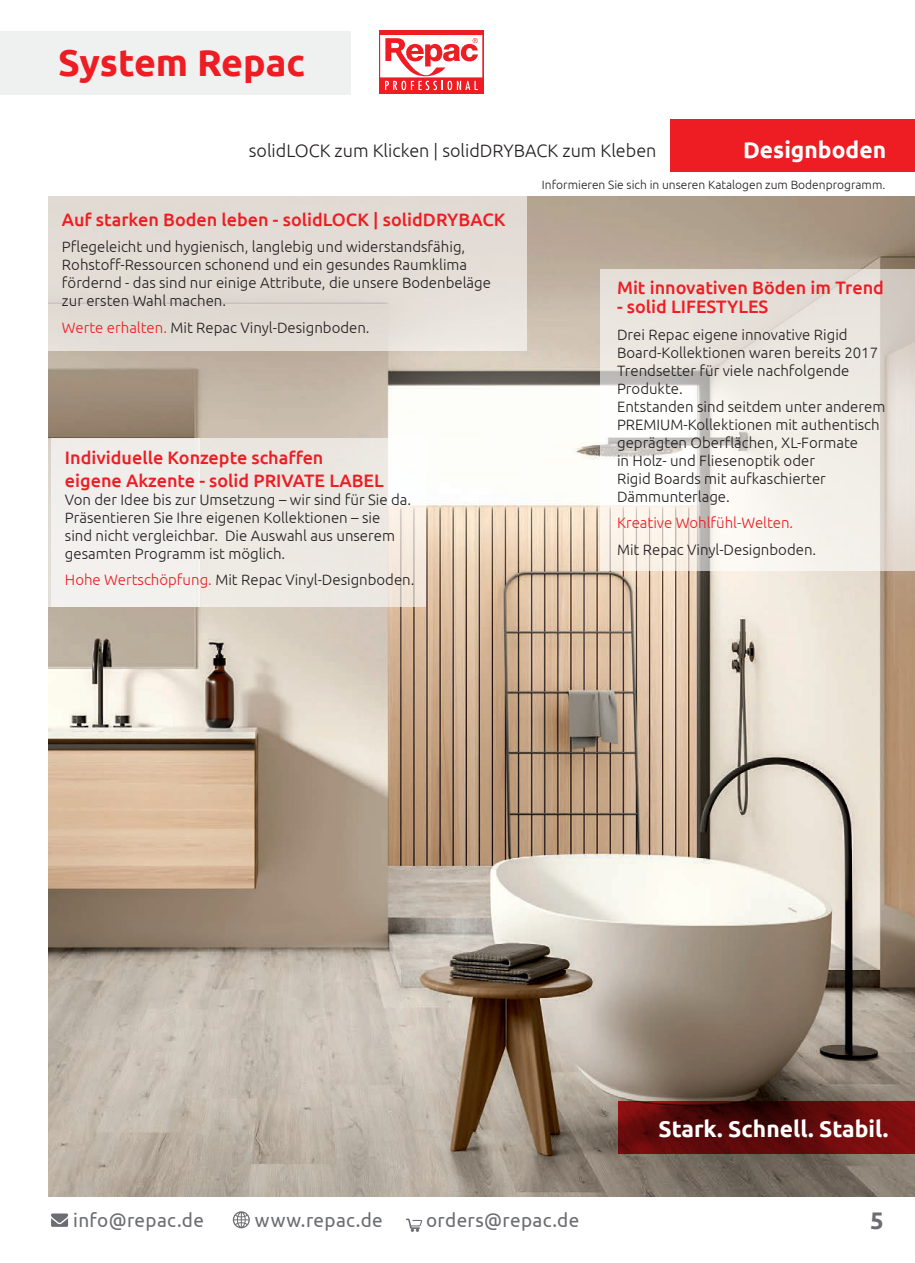
<style>
.page{position:relative;width:915px;height:1263px;background:#fff}
.page>*{position:absolute;margin:0;border:0;box-sizing:border-box;transform-origin:0 0}
.t1{font:700 37.5px "Ubuntu";color:#ee1d23}
.t2{font:700 24px "Ubuntu";color:#6c6d70}
.t3{font:700 22.8px "Ubuntu";color:#fff}
.t4{font:19.5px "Ubuntu";letter-spacing:.02em;color:#6c6d70}
.t5{font:500 18px "Ubuntu";color:#ee1d23}
.t6{font:300 18px "Ubuntu";color:#231f20}
.t7{font:300 15px/18px "Ubuntu";color:#231f20}
.t8{font:300 15px "Ubuntu";color:#ee1d23}
.t9{font:300 12px "Ubuntu";color:#231f20}
.s1{color:#ee1d23}
</style>
<div class="page">
<svg style="left:51px;top:1213px;width:17px;height:14px"></svg>
<svg style="left:233px;top:1211px;width:17px;height:17px"></svg>
<svg style="left:406px;top:1218px;width:16px;height:14px"></svg>
<img style="left:48px;top:196px;width:866px;height:1000px">
<div style="left:48px;top:196px;width:479px;height:155px;background:#e2dbd5"></div>
<div style="left:48px;top:439px;width:152px;height:168px;background:#e0dad4"></div>
<div style="left:51px;top:438px;width:374px;height:168px;background:#efeae4"></div>
<svg style="left:600px;top:269px;width:314px;height:302px;fill:#eee9e3"></svg>
<div style="left:0;top:31px;width:350px;height:64px;background:#eff0f0"></div>
<div style="left:670px;top:119px;width:244px;height:53px;background:#ee1d23"></div>
<svg style="left:617px;top:1101px;width:297px;height:53px;background:#5f0b0b"></svg>
<div style="left:379px;top:30px;width:104px;height:64px;background:#ee1d23"></div>
<div style="left:380px;top:35px;width:102px;height:42px;background:#fff"></div>
<svg style="left:385px;top:38px;width:92px;height:52px"></svg>
<p class="t1" style="left:58px;top:40px;width:248px">System Repac</p>
<p class="t3" style="left:742px;top:136px;width:144px">Designboden</p>
<p class="t6" style="left:249px;top:140px;width:409px">solidLOCK zum Klicken | solidDRYBACK zum Kleben</p>
<p class="t9" style="left:541px;top:177px;width:345px">Informieren Sie sich in unseren Katalogen zum Bodenprogramm.</p>
<p class="t5" style="left:62px;top:208px;width:445px">Auf starken Boden leben - solidLOCK | solidDRYBACK</p>
<p class="t7" style="left:62px;top:238px;width:404px">Pflegeleicht und hygienisch, langlebig und widerstandsfähig,</p>
<p class="t7" style="left:62px;top:256px;width:406px">Rohstoff-Ressourcen schonend und ein gesundes Raumklima</p>
<p class="t7" style="left:62px;top:274px;width:430px">fördernd - das sind nur einige Attribute, die unsere Bodenbeläge</p>
<p class="t7" style="left:62px;top:292px;width:166px">zur ersten Wahl machen.</p>
<p class="t7" style="left:62px;top:318px;width:309px"><span class="s1">Werte erhalten.</span> Mit Repac Vinyl-Designboden.</p>
<p class="t5" style="left:617px;top:276px;width:268px">Mit innovativen Böden im Trend</p>
<p class="t5" style="left:617px;top:295px;width:153px">- solid LIFESTYLES</p>
<p class="t7" style="left:617px;top:325px;width:262px">Drei Repac eigene innovative Rigid<br>Board-Kollektionen waren bereits 2017<br>Trendsetter für viele nachfolgende<br>Produkte.</p>
<p class="t7" style="left:617px;top:397px;width:270px">Entstanden sind seitdem unter anderem</p>
<p class="t7" style="left:617px;top:415px;width:264px">PREMIUM-Kollektionen mit authentisch geprägten Oberflächen, XL-Formate</p>
<p class="t7" style="left:617px;top:451px;width:199px">in Holz- und Fliesenoptik oder</p>
<p class="t7" style="left:617px;top:469px;width:210px">Rigid Boards mit aufkaschierter</p>
<p class="t7" style="left:617px;top:487px;width:114px">Dämmunterlage.</p>
<p class="t8" style="left:617px;top:514px;width:178px">Kreative Wohlfühl-Welten.</p>
<p class="t7" style="left:617px;top:540px;width:200px">Mit Repac Vinyl-Designboden.</p>
<p class="t5" style="left:65px;top:446px;width:260px">Individuelle Konzepte schaffen</p>
<p class="t5" style="left:65px;top:469px;width:320px">eigene Akzente - solid PRIVATE LABEL</p>
<p class="t7" style="left:65px;top:490px;width:347px">Von der Idee bis zur Umsetzung – wir sind für Sie da.<br>Präsentieren Sie Ihre eigenen Kollektionen – sie</p>
<p class="t7" style="left:65px;top:526px;width:331px">sind nicht vergleichbar. Die Auswahl aus unserem</p>
<p class="t7" style="left:65px;top:544px;width:222px">gesamten Programm ist möglich.</p>
<p class="t7" style="left:65px;top:570px;width:351px"><span class="s1">Hohe Wertschöpfung.</span> Mit Repac Vinyl-Designboden.</p>
<p class="t3" style="left:658px;top:1115px;width:231px">Stark. Schnell. Stabil.</p>
<h3 class="t4" style="left:73px;top:1208px;width:132px">info@repac.de</h3>
<h3 class="t4" style="left:255px;top:1208px;width:129px">www.repac.de</h3>
<h3 class="t4" style="left:426px;top:1208px;width:155px">orders@repac.de</h3>
<h2 class="t2" style="left:869px;top:1205px;width:15px">5</h2>
</div>
